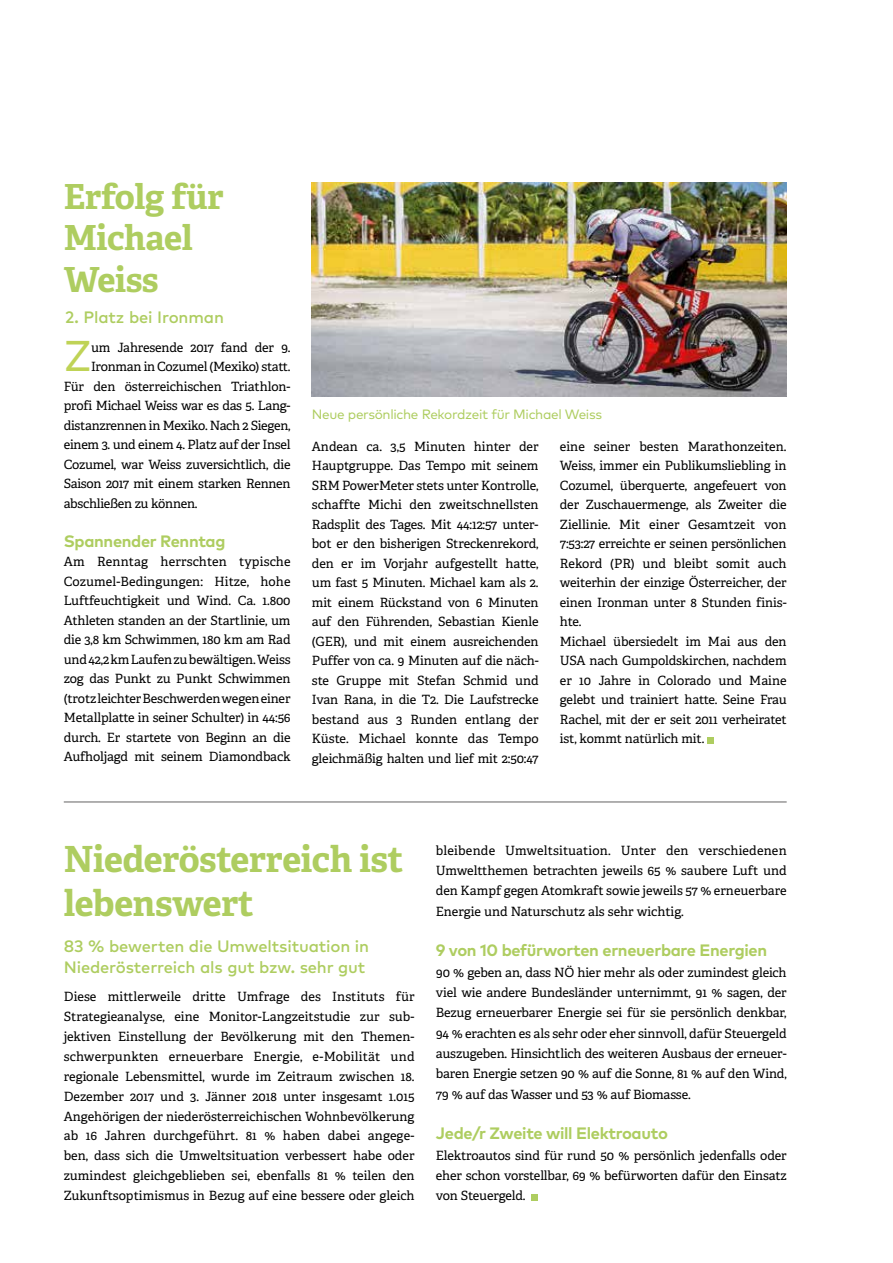
<style>
.page{position:relative;width:893px;height:1263px;background:#fff}
.page>*{position:absolute;margin:0;border:0;box-sizing:border-box;transform-origin:0 0}
.t1{font:43.05px "Mark OT";color:#bfd356}
.t2{font:700 36px/43.7px "Adelle";letter-spacing:-.01em;color:#aecd60}
.t3{font:700 34.5px/41.4px "Adelle";letter-spacing:-.01em;color:#aecd60}
.t4{font:500 16.5px/20.2px "Mark OT";letter-spacing:-.01em;color:#aecd60}
.t5{font:700 16.5px "Mark OT";letter-spacing:-.02em;color:#aecd60}
.t6{font:13.5px "Mark OT";letter-spacing:-.025em;color:#aecd60}
.t7{font:12.75px/19.5px "Adelle";letter-spacing:-.01em;color:#000;text-align:justify}
</style>
<div class="page">
<img style="left:312px;top:183px;width:475px;height:214px">
<div style="left:707px;top:737px;width:7px;height:6px;background:#aecd60"></div>
<hr style="left:64px;top:801px;width:723px;height:1px;background:#646363">
<div style="left:531px;top:1194px;width:7px;height:6px;background:#aecd60"></div>
<h3 class="t3" style="left:64px;top:176px;width:161px">Erfolg für<br>Michael<br>Weiss</h3>
<p class="t4" style="left:65px;top:307px;width:160px">2. Platz bei Ironman</p>
<h1 class="t1" style="left:64px;top:329px;width:30px">Z</h1>
<p class="t7" style="left:91px;top:338px;width:201px">um Jahresende 2017 fand der 9.</p>
<p class="t7" style="left:91px;top:357px;width:201px">Ironman in Cozumel (Mexiko) statt.</p>
<p class="t7" style="left:64px;top:377px;width:228px">Für den österreichischen Triathlon-</p>
<p class="t7" style="left:64px;top:396px;width:228px">profi Michael Weiss war es das 5. Lang-</p>
<p class="t7" style="left:64px;top:416px;width:228px">distanzrennen in Mexiko. Nach 2 Siegen,</p>
<p class="t7" style="left:64px;top:435px;width:228px">einem 3. und einem 4. Platz auf der Insel</p>
<p class="t7" style="left:64px;top:455px;width:228px">Cozumel, war Weiss zuversichtlich, die</p>
<p class="t7" style="left:64px;top:474px;width:228px">Saison 2017 mit einem starken Rennen</p>
<p class="t7" style="left:64px;top:494px;width:135px">abschließen zu können.</p>
<p class="t5" style="left:64px;top:530px;width:163px">Spannender Renntag</p>
<p class="t7" style="left:64px;top:552px;width:228px">Am Renntag herrschten typische Cozumel-Bedingungen: Hitze, hohe Luftfeuchtigkeit und Wind. Ca. 1.800<br>Athleten standen an der Startlinie, um die 3,8 km Schwimmen, 180 km am Rad und 42,2 km Laufen zu bewältigen. Weiss zog das Punkt zu Punkt Schwimmen (trotz leichter Beschwerden wegen einer Metallplatte in seiner Schulter) in 44:56 durch. Er startete von Beginn an die Aufholjagd mit seinem Diamondback</p>
<p class="t6" style="left:312px;top:406px;width:292px">Neue persönliche Rekordzeit für Michael Weiss</p>
<p class="t7" style="left:312px;top:437px;width:228px">Andean ca. 3,5 Minuten hinter der Hauptgruppe. Das Tempo mit seinem SRM PowerMeter stets unter Kontrolle, schaffte Michi den zweitschnellsten Radsplit des Tages. Mit 44:12:57 unter&shy;bot er den bisherigen Streckenrekord, den er im Vorjahr aufgestellt hatte, um fast 5 Minuten. Michael kam als 2. mit einem Rückstand von 6 Minuten auf den Führenden, Sebastian Kienle (GER), und mit einem ausreichenden Puffer von ca. 9 Minuten auf die näch&shy;ste Gruppe mit Stefan Schmid und Ivan Rana, in die T2. Die Laufstrecke bestand aus 3 Runden entlang der Küste. Michael konnte das Tempo gleichmäßig halten und lief mit 2:50:47</p>
<p class="t7" style="left:560px;top:437px;width:228px;text-align:left">eine seiner besten Marathonzeiten.<br>Weiss, immer ein Publikumsliebling in Cozumel, überquerte, angefeuert von der Zuschauermenge, als Zweiter die Ziellinie. Mit einer Gesamtzeit von 7:53:27 erreichte er seinen persönlichen Rekord (PR) und bleibt somit auch weiterhin der einzige Österreicher, der einen Ironman unter 8 Stunden finis&shy;hte.<br>Michael übersiedelt im Mai aus den USA nach Gumpoldskirchen, nachdem er 10 Jahre in Colorado und Maine gelebt und trainiert hatte. Seine Frau Rachel, mit der er seit 2011 verheiratet ist, kommt natürlich mit.</p>
<h2 class="t2" style="left:64px;top:838px;width:341px">Niederösterreich ist lebenswert</h2>
<p class="t4" style="left:64px;top:936px;width:307px">83 % bewerten die Umweltsituation in<br>Niederösterreich als gut bzw. sehr gut</p>
<p class="t7" style="left:64px;top:987px;width:352px;line-height:20px">Diese mittlerweile dritte Umfrage des Instituts für Strategieanalyse, eine Monitor-Langzeitstudie zur sub&shy;jektiven Einstellung der Bevölkerung mit den Themen&shy;schwerpunkten erneuerbare Energie, e-Mobilität und regionale Lebensmittel, wurde im Zeitraum zwischen 18.<br>Dezember 2017 und 3. Jänner 2018 unter insgesamt 1.015<br>Angehörigen der niederösterreichischen Wohnbevölkerung ab 16 Jahren durchgeführt. 81 % haben dabei angege&shy;ben, dass sich die Umweltsituation verbessert habe oder zumindest gleichgeblieben sei, ebenfalls 81 % teilen den Zukunftsoptimismus in Bezug auf eine bessere oder gleich</p>
<p class="t7" style="left:436px;top:840px;width:352px;line-height:20.2px">bleibende Umweltsituation. Unter den verschiedenen Umweltthemen betrachten jeweils 65 % saubere Luft und den Kampf gegen Atomkraft sowie jeweils 57 % erneuerbare Energie und Naturschutz als sehr wichtig.</p>
<p class="t5" style="left:436px;top:940px;width:333px">9 von 10 befürworten erneuerbare Energien</p>
<p class="t7" style="left:436px;top:962px;width:352px;line-height:20.2px">90 % geben an, dass NÖ hier mehr als oder zumindest gleich viel wie andere Bundesländer unternimmt, 91 % sagen, der Bezug erneuerbarer Energie sei für sie persönlich denkbar, 94 % erachten es als sehr oder eher sinnvoll, dafür Steuergeld auszugeben. Hinsichtlich des weiteren Ausbaus der erneuer&shy;baren Energie setzen 90 % auf die Sonne, 81 % auf den Wind, 79 % auf das Wasser und 53 % auf Biomasse.</p>
<p class="t5" style="left:436px;top:1123px;width:234px">Jede/r Zweite will Elektroauto</p>
<p class="t7" style="left:436px;top:1145px;width:352px;line-height:20.2px">Elektroautos sind für rund 50 % persönlich jedenfalls oder eher schon vorstellbar, 69 % befürworten dafür den Einsatz von Steuergeld.</p>
</div>
